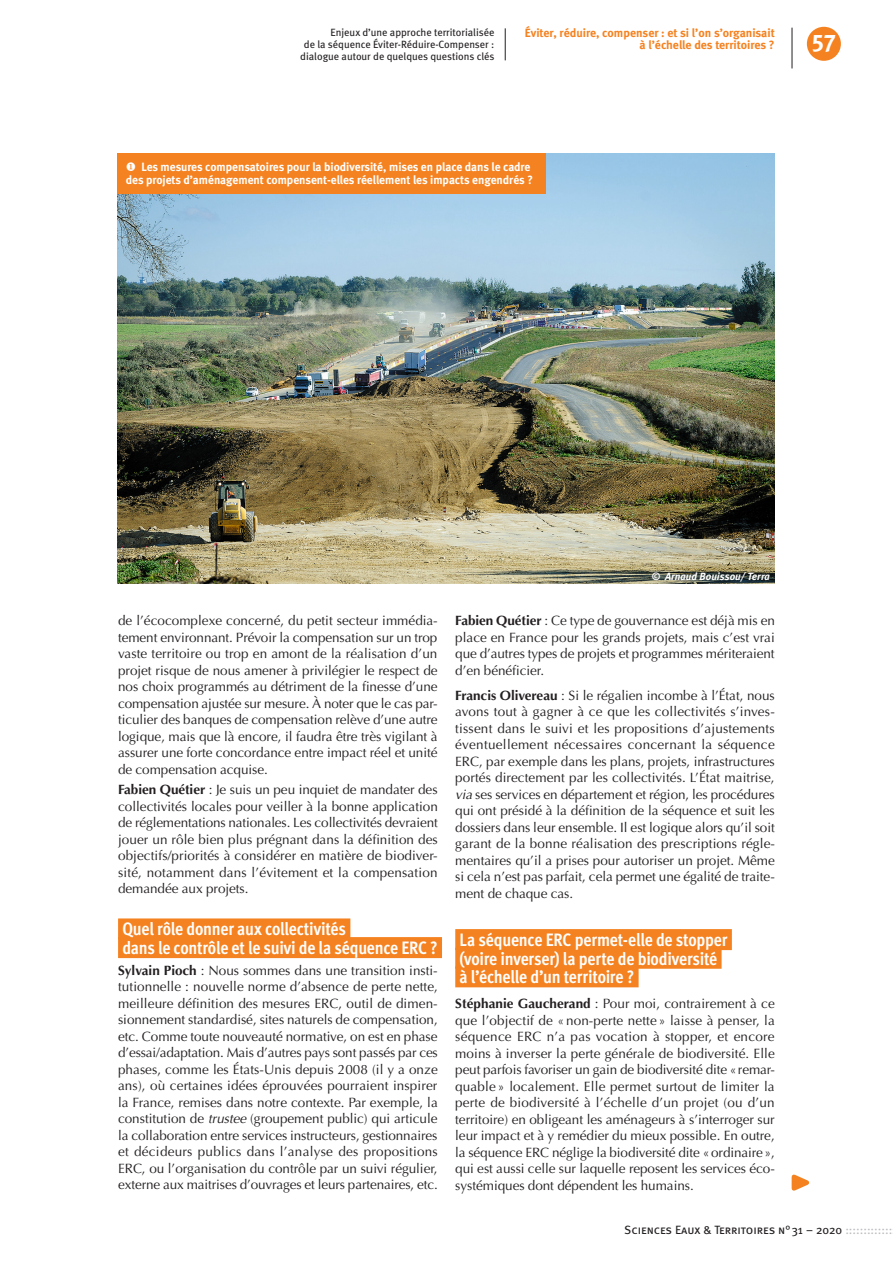
<style>
.page{position:relative;width:893px;height:1263px;background:#fff}
.page>*{position:absolute;margin:0;border:0;box-sizing:border-box;transform-origin:0 0}
.t1{font:24px "Meta Bold Caps Expert";color:#fff}
.t2{font:700 18px "Meta Cond OT";letter-spacing:-.01em;color:#fff}
.t3{font:13.5px/16.5px "Optima";letter-spacing:-.005em;color:#231f20;text-align:justify}
.légende{font:12px/13.5px "Meta Bold LF";color:#fff}
.t4{font:700 12px/12px "Meta";color:#f58220;text-align:right}
.t5{font:12px "Meta Book Caps";letter-spacing:-.005em;color:#231f20}
.roulette_article{font:10.5px/12px "Meta Book LF";color:#231f20;text-align:right}
.crédit_photo{font:italic 10.5px "Meta Bold LF";color:#fff}
.s1{font-weight:700}
.s2{font-style:italic}
.s3{color:#bcbdc0}
</style>
<div class="page">
<img style="left:117px;top:153px;width:658px;height:430px">
<div style="left:118px;top:918px;width:232px;height:21px;background:#f58220"></div>
<div style="left:118px;top:937px;width:324px;height:21px;background:#f58220"></div>
<svg style="left:791px;top:1174px;width:19px;height:17px"></svg>
<hr style="left:505px;top:28px;width:1px;height:32px;background:#231f20">
<div style="left:455px;top:929px;width:277px;height:21px;background:#f58220"></div>
<div style="left:455px;top:948px;width:267px;height:21px;background:#f58220"></div>
<div style="left:455px;top:966px;width:184px;height:21px;background:#f58220"></div>
<div style="left:117px;top:153px;width:429px;height:41px;background:#f58220"></div>
<div style="left:807px;top:27px;width:34px;height:34px;background:#f58220;border-radius:50%"></div>
<hr style="left:792px;top:28px;width:1px;height:40px;background:#231f20">
<p class="roulette_article" style="left:300px;top:26px;width:196px">Enjeux d’une approche territorialisée<br>de la séquence Éviter-Réduire-Compenser : dialogue autour de quelques questions clés</p>
<p class="t4" style="left:525px;top:27px;width:251px">Éviter, réduire, compenser : et si l’on s’organisait à l’échelle des territoires ?</p>
<p class="t1" style="left:812px;top:28px;width:25px">57</p>
<p class="légende" style="left:126px;top:160px;width:408px">◆ Les mesures compensatoires pour la biodiversité, mises en place dans le cadre des projets d’aménagement compensent-elles réellement les impacts engendrés ?</p>
<p class="t3" style="left:118px;top:612px;width:321px">de l’écocomplexe concerné, du petit secteur immédia&shy;tement environnant. Prévoir la compensation sur un trop vaste territoire ou trop en amont de la réalisation d’un projet risque de nous amener à privilégier le respect de nos choix programmés au détriment de la finesse d’une compensation ajustée sur mesure. À noter que le cas par&shy;ticulier des banques de compensation relève d’une autre logique, mais que là encore, il faudra être très vigilant à assurer une forte concordance entre impact réel et unité de compensation acquise.</p>
<p class="t3" style="left:118px;top:782px;width:321px"><span class="s1">Fabien Quétier</span> : Je suis un peu inquiet de mandater des collectivités locales pour veiller à la bonne application de réglementations nationales. Les collectivités devraient jouer un rôle bien plus prégnant dans la définition des objectifs/priorités à considérer en matière de biodiver&shy;sité, notamment dans l’évitement et la compensation demandée aux projets.</p>
<h1 class="t2" style="left:122px;top:918px;width:225px">Quel rôle donner aux collectivités</h1>
<h1 class="t2" style="left:122px;top:936px;width:317px">dans le contrôle et le suivi de la séquence ERC ?</h1>
<p class="t3" style="left:118px;top:962px;width:321px"><span class="s1">Sylvain Pioch</span> : Nous sommes dans une transition insti&shy;tutionnelle : nouvelle norme d’absence de perte nette, meilleure définition des mesures ERC, outil de dimen&shy;sionnement standardisé, sites naturels de compensation, etc. Comme toute nouveauté normative, on est en phase d’essai/adaptation. Mais d’autres pays sont passés par ces phases, comme les États-Unis depuis 2008 (il y a onze ans), où certaines idées éprouvées pourraient inspirer la France, remises dans notre contexte. Par exemple, la constitution de <span class="s2">trustee</span> (groupement public) qui articule la collaboration entre services instructeurs, gestionnaires et décideurs publics dans l’analyse des propositions ERC, ou l’organisation du contrôle par un suivi régulier, externe aux maitrises d’ouvrages et leurs partenaires, etc.</p>
<p class="crédit_photo" style="left:651px;top:570px;width:120px">© Arnaud Bouissou/ Terra</p>
<p class="t3" style="left:455px;top:612px;width:321px"><span class="s1">Fabien Quétier</span> : Ce type de gouvernance est déjà mis en place en France pour les grands projets, mais c’est vrai que d’autres types de projets et programmes mériteraient d’en bénéficier.</p>
<p class="t3" style="left:455px;top:687px;width:321px"><span class="s1">Francis Olivereau</span> : Si le régalien incombe à l’État, nous avons tout à gagner à ce que les collectivités s’inves&shy;tissent dans le suivi et les propositions d’ajustements éventuellement nécessaires concernant la séquence ERC, par exemple dans les plans, projets, infrastructures portés directement par les collectivités. L’État maitrise, <span class="s2">via</span> ses services en département et région, les procédures qui ont présidé à la définition de la séquence et suit les dossiers dans leur ensemble. Il est logique alors qu’il soit garant de la bonne réalisation des prescriptions régle&shy;mentaires qu’il a prises pour autoriser un projet. Même si cela n’est pas parfait, cela permet une égalité de traite&shy;ment de chaque cas.</p>
<h1 class="t2" style="left:459px;top:928px;width:269px">La séquence ERC permet-elle de stopper</h1>
<h1 class="t2" style="left:459px;top:947px;width:259px">(voire inverser) la perte de biodiversité</h1>
<h1 class="t2" style="left:459px;top:965px;width:176px">à l’échelle d’un territoire ?</h1>
<p class="t3" style="left:455px;top:996px;width:321px"><span class="s1">Stéphanie Gaucherand</span> : Pour moi, contrairement à ce que l’objectif de « non-perte nette » laisse à penser, la séquence ERC n’a pas vocation à stopper, et encore moins à inverser la perte générale de biodiversité. Elle peut parfois favoriser un gain de biodiversité dite «remar&shy;quable » localement. Elle permet surtout de limiter la perte de biodiversité à l’échelle d’un projet (ou d’un territoire) en obligeant les aménageurs à s’interroger sur leur impact et à y remédier du mieux possible. En outre, la séquence ERC néglige la biodiversité dite «ordinaire», qui est aussi celle sur laquelle reposent les services éco&shy;systémiques dont dépendent les humains.</p>
<p class="t5" style="left:624px;top:1223px;width:270px">Sciences Eaux &amp; Territoires n°31 – 2020 <span class="s3">:::::::::::::</span></p>
</div>
